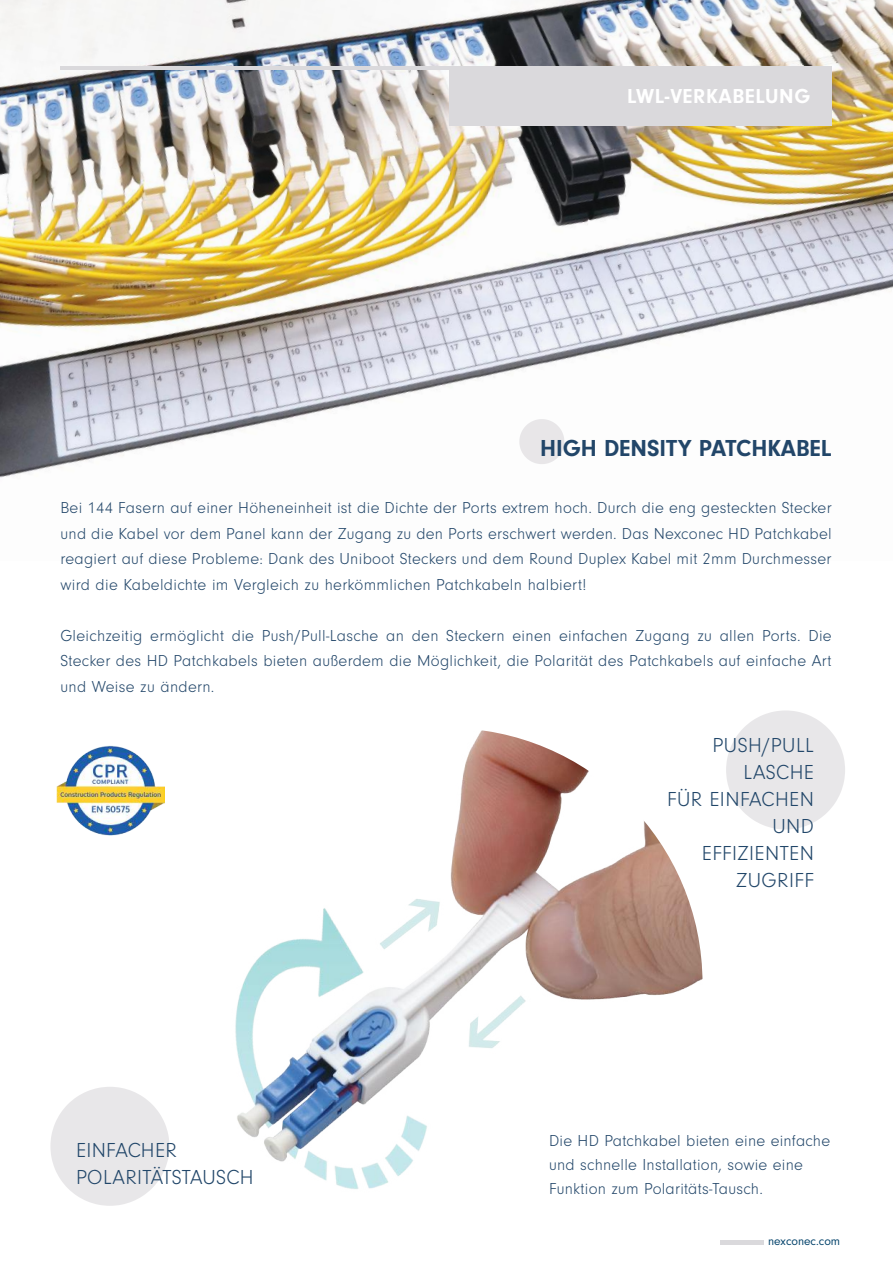
<style>
.page{position:relative;width:893px;height:1263px;background:#fff}
.page>*{position:absolute;margin:0;border:0;box-sizing:border-box;transform-origin:0 0}
.t1{font:700 24px "Neuzeit Gro";color:#224669}
.t2{font:300 21px/27px "Neuzeit Gro";letter-spacing:.02em;color:#214669}
.t3{font:700 21px "Neuzeit Gro";letter-spacing:.03em;color:#fff}
.t4{font:300 16.5px/25.5px "Neuzeit Gro";letter-spacing:.015em;color:#224669;text-align:justify}
.t5{font:12px "Neuzeit Gro";color:#04436b}
</style>
<div class="page">
<img style="left:0;top:0;width:893px;height:478px">
<img style="left:235px;top:730px;width:467px;height:459px">
<img style="left:56px;top:745px;width:108px;height:91px">
<hr style="left:720px;top:1240px;width:44px;height:4px;background:#dad9dc">
<hr style="left:60px;top:66px;width:772px;height:3px;background:#dad9dc">
<div style="left:449px;top:66px;width:383px;height:60px;background:#dad9dc"></div>
<svg style="left:519px;top:419px;width:45px;height:45px"></svg>
<svg style="left:50px;top:1087px;width:119px;height:119px"></svg>
<svg style="left:726px;top:710px;width:119px;height:119px"></svg>
<p class="t3" style="left:627px;top:84px;width:185px">LWL-VERKABELUNG</p>
<h1 class="t1" style="left:540px;top:435px;width:293px">HIGH DENSITY PATCHKABEL</h1>
<p class="t4" style="left:60px;top:495px;width:773px">Bei 144 Fasern auf einer Höheneinheit ist die Dichte der Ports extrem hoch. Durch die eng gesteckten Stecker und die Kabel vor dem Panel kann der Zugang zu den Ports erschwert werden. Das Nexconec HD Patchkabel reagiert auf diese Probleme: Dank des Uniboot Steckers und dem Round Duplex Kabel mit 2mm Durchmesser wird die Kabeldichte im Vergleich zu herkömmlichen Patchkabeln halbiert!</p>
<p class="t4" style="left:60px;top:623px;width:773px">Gleichzeitig ermöglicht die Push/Pull-Lasche an den Steckern einen einfachen Zugang zu allen Ports. Die Stecker des HD Patchkabels bieten außerdem die Möglichkeit, die Polarität des Patchkabels auf einfache Art und Weise zu ändern.</p>
<p class="t2" style="left:76px;top:1137px;width:179px">EINFACHER<br>POLARITÄTSTAUSCH</p>
<p class="t2" style="left:667px;top:732px;width:148px;text-align:right">PUSH/PULL<br>LASCHE<br>FÜR EINFACHEN<br>UND<br>EFFIZIENTEN<br>ZUGRIFF</p>
<p class="t4" style="left:549px;top:1129px;width:283px;line-height:24px;text-align:left">Die HD Patchkabel bieten eine einfache und schnelle Installation, sowie eine<br>Funktion zum Polaritäts-Tausch.</p>
<p class="t5" style="left:768px;top:1234px;width:74px">nexconec.com</p>
</div>
